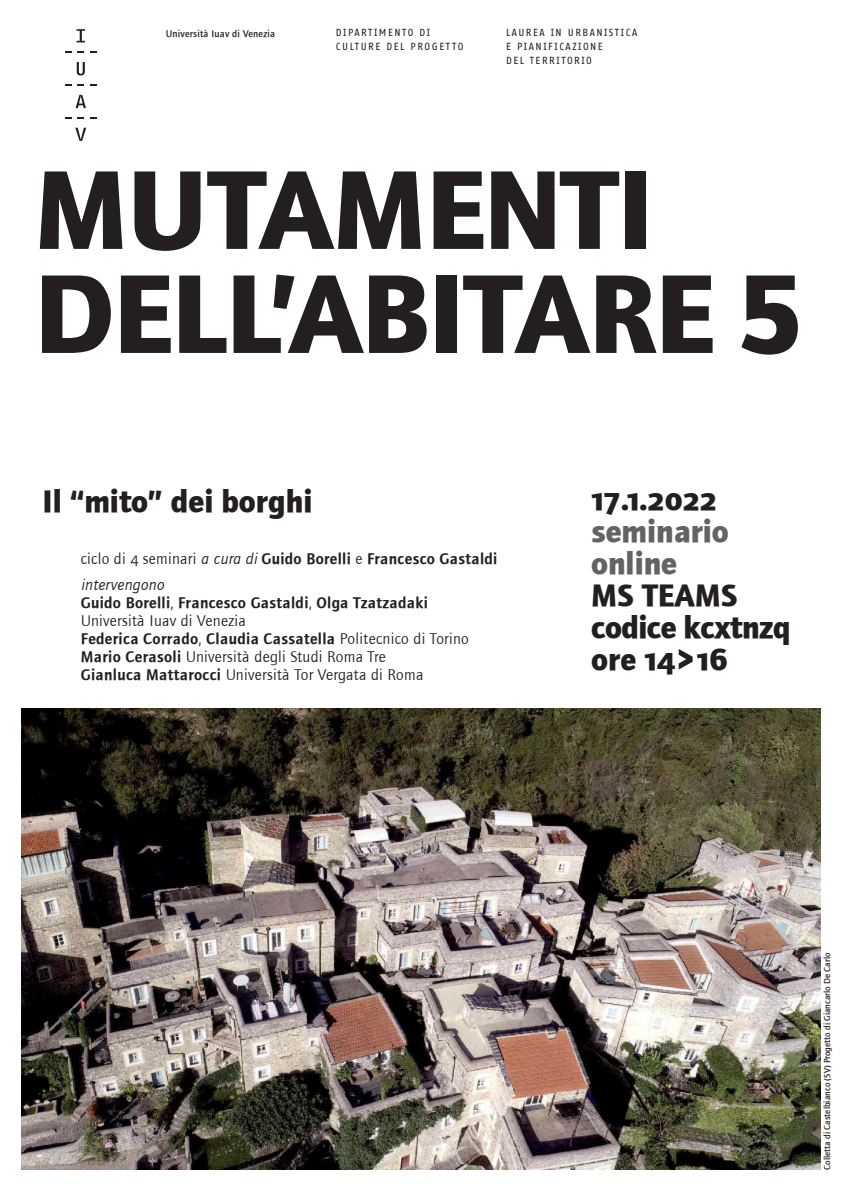
<style>
.page{position:relative;width:842px;height:1191px;background:#fff}
.page>*{position:absolute;margin:0;border:0;box-sizing:border-box;transform-origin:0 0}
.TITOLO{font:700 116px/104px "Foundry Journal";letter-spacing:-.01em;color:#231f20}
.SOTTOTITOLO___INFO{font:700 32px "Foundry Journal";letter-spacing:-.015em;color:#231f20}
.SOTTOTITOLO___INFO-2{font:700 32px "Foundry Journal Sc";color:#231f20}
.SOTTOTITOLO___INFO-3{font:700 32px "Foundry Journal";color:#636366}
.TESTO_piccolo{font:16px/18px "Foundry Journal Demi";letter-spacing:.02em;color:#231f20}
.TESTO_piccolo-2{font:16px "Foundry Journal";letter-spacing:.02em;color:#231f20}
.INTESTAZIONE_maiusco{font:10px "Fago Office Sans";letter-spacing:.15em;color:#231f20}
.INTESTAZIONE_iuav{font:500 10px "Foundry Journal";letter-spacing:.02em;color:#231f20}
.t1{font:500 9px "Foundry Journal";color:#231f20}
.s1{font-family:"Foundry Journal"}
.s2{font-family:"Foundry Journal Sc"}
.s3{font-family:"Foundry Journal";font-style:italic}
.s4{font-family:"Foundry Journal Demi"}
</style>
<div class="page">
<svg style="left:77px;top:29px;width:8px;height:13px"></svg>
<svg style="left:65px;top:51px;width:7px;height:2px"></svg>
<svg style="left:78px;top:51px;width:6px;height:2px"></svg>
<svg style="left:90px;top:51px;width:6px;height:2px"></svg>
<svg style="left:77px;top:62px;width:8px;height:13px"></svg>
<svg style="left:65px;top:84px;width:7px;height:2px"></svg>
<svg style="left:78px;top:84px;width:6px;height:2px"></svg>
<svg style="left:90px;top:84px;width:6px;height:2px"></svg>
<svg style="left:76px;top:95px;width:10px;height:13px"></svg>
<svg style="left:65px;top:117px;width:7px;height:2px"></svg>
<svg style="left:78px;top:117px;width:6px;height:2px"></svg>
<svg style="left:90px;top:117px;width:6px;height:2px"></svg>
<svg style="left:75px;top:128px;width:11px;height:13px"></svg>
<img style="left:21px;top:709px;width:800px;height:460px">
<p class="INTESTAZIONE_iuav" style="left:166px;top:28px;width:111px">Università Iuav di Venezia</p>
<p class="INTESTAZIONE_maiusco" style="left:336px;top:27px;width:96px">DIPARTIMENTO DI</p>
<p class="INTESTAZIONE_maiusco" style="left:336px;top:41px;width:129px">CULTURE DEL PROGETTO</p>
<p class="INTESTAZIONE_maiusco" style="left:506px;top:27px;width:133px">LAUREA IN URBANISTICA</p>
<p class="INTESTAZIONE_maiusco" style="left:506px;top:41px;width:98px">E PIANIFICAZIONE</p>
<p class="INTESTAZIONE_maiusco" style="left:506px;top:55px;width:87px">DEL TERRITORIO</p>
<p class="TITOLO" style="left:34px;top:158px;width:772px">MUTAMENTI<br>DELL’ABITARE 5</p>
<p class="SOTTOTITOLO___INFO" style="left:43px;top:482px;width:271px">Il “mito” dei borghi</p>
<p class="SOTTOTITOLO___INFO-2" style="left:591px;top:480px;width:127px">17.1.2022</p>
<p class="SOTTOTITOLO___INFO-3" style="left:591px;top:512px;width:139px">seminario</p>
<p class="SOTTOTITOLO___INFO-3" style="left:591px;top:544px;width:88px">online</p>
<p class="SOTTOTITOLO___INFO-2" style="left:591px;top:576px;width:148px">MS TEAMS</p>
<p class="SOTTOTITOLO___INFO" style="left:591px;top:608px;width:201px">codice kcxtnzq</p>
<p class="SOTTOTITOLO___INFO-2" style="left:591px;top:640px;width:138px"><span class="s1">ore</span> 14&gt;16</p>
<p class="TESTO_piccolo" style="left:81px;top:549px;width:418px"><span class="s1">ciclo di</span> <span class="s2">4</span> <span class="s1">seminari</span> <span class="s3">a cura di</span> Guido Borelli <span class="s1">e</span> Francesco Gastaldi</p>
<p class="TESTO_piccolo" style="left:81px;top:576px;width:349px"><span class="s3">intervengono<br></span>Guido Borelli<span class="s1">,</span> Francesco Gastaldi<span class="s1">,</span> Olga Tzatzadaki<br><span class="s1">Università Iuav di Venezia</span></p>
<p class="TESTO_piccolo" style="left:81px;top:630px;width:390px">Federica Corrado<span class="s1">,</span> Claudia Cassatella <span class="s1">Politecnico di Torino</span></p>
<p class="TESTO_piccolo-2" style="left:81px;top:648px;width:306px"><span class="s4">Mario Cerasoli</span> Università degli Studi Roma Tre</p>
<p class="TESTO_piccolo-2" style="left:81px;top:666px;width:344px"><span class="s4">Gianluca Mattarocci</span> Università Tor Vergata di Roma</p>
<p class="t1" style="left:822px;top:1169px;width:219px;rotate:-90deg">Colletta di Castelbianco (SV) Progetto di Giancarlo De Carlo</p>
</div>
